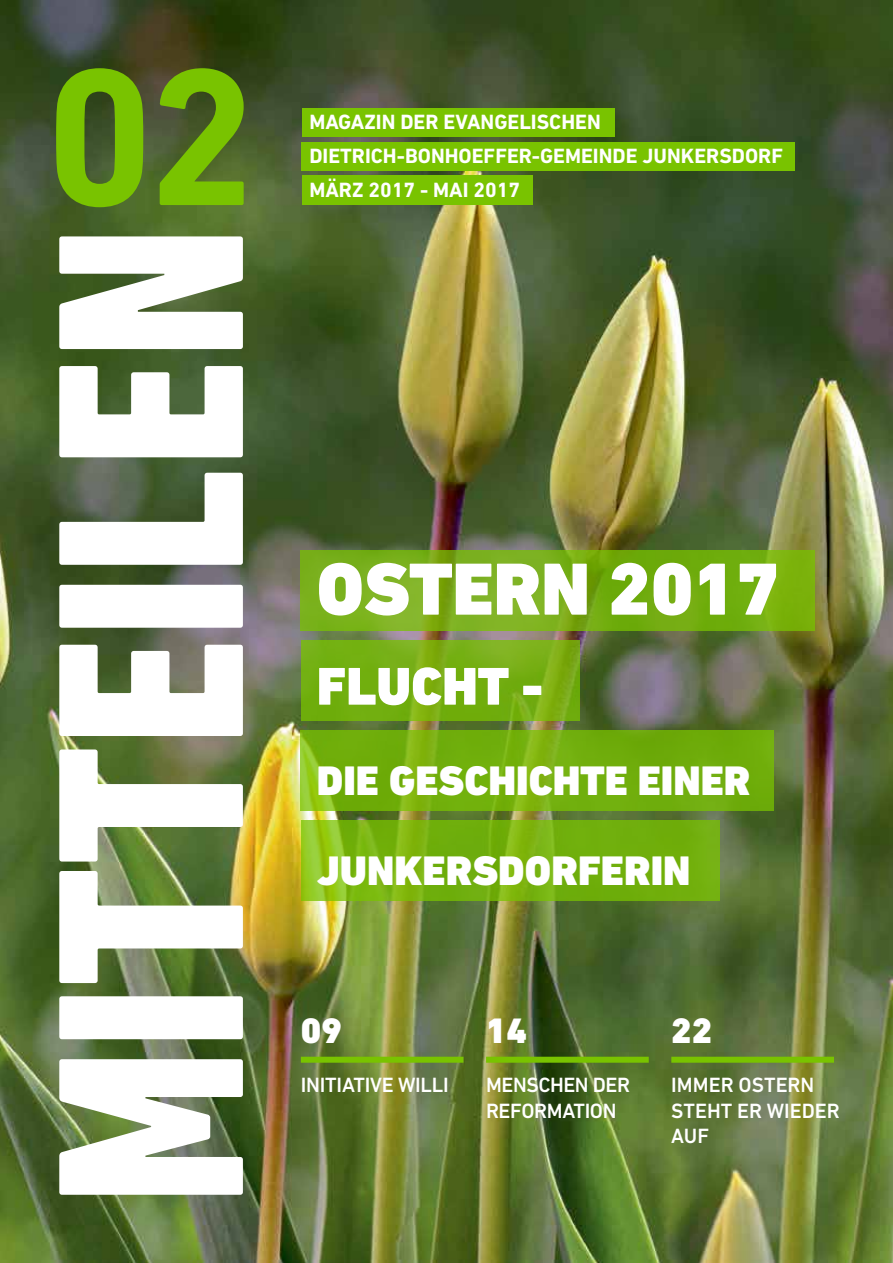
<style>
.page{position:relative;width:893px;height:1263px;background:#fff}
.page>*{position:absolute;margin:0;border:0;box-sizing:border-box;transform-origin:0 0}
.t1{font:900 75px "DIN Next LT Pro";color:#fff}
.t2{font:900 54px "DIN Next LT Pro";color:#fff}
.t3{font:900 42px/90px "DIN Next LT Pro";color:#fff}
.t4{font:900 36px "DIN Next LT Pro";color:#fff}
.t5{font:700 21px/33.9px "DIN Next LT Pro";color:#fff}
.t6{font:500 21px/25.2px "DIN Next LT Pro";letter-spacing:-.01em;color:#fff}
</style>
<div class="page">
<img style="left:0;top:0;width:893px;height:1263px">
<div style="left:302px;top:176px;width:230px;height:29px;background:#79c300"></div>
<div style="left:302px;top:142px;width:493px;height:29px;background:#79c300"></div>
<div style="left:302px;top:108px;width:312px;height:29px;background:#79c300"></div>
<div style="left:301px;top:1057px;width:162px;height:6px;background:#79c300"></div>
<div style="left:486px;top:1057px;width:163px;height:6px;background:#79c300"></div>
<div style="left:671px;top:1057px;width:163px;height:6px;background:#79c300"></div>
<svg style="left:59px;top:236px;width:184px;height:959px"></svg>
<svg style="left:301px;top:550px;width:514px;height:80px;background:#77ae16"></svg>
<svg style="left:301px;top:640px;width:278px;height:80px;background:#76ae12"></svg>
<svg style="left:301px;top:730px;width:473px;height:80px;background:#73af0d"></svg>
<svg style="left:301px;top:820px;width:418px;height:80px;background:#77b310"></svg>
<svg style="left:56px;top:68px;width:188px;height:139px;background:#639313"></svg>
<p class="t5" style="left:309px;top:105px;width:293px">MAGAZIN DER EVANGELISCHEN</p>
<p class="t5" style="left:309px;top:139px;width:475px">DIETRICH-BONHOEFFER-GEMEINDE JUNKERSDORF<br>MÄRZ 2017 - MAI 2017</p>
<h1 class="t1" style="left:317px;top:544px;width:464px">OSTERN 2017</h1>
<h2 class="t2" style="left:317px;top:654px;width:228px">FLUCHT -</h2>
<h3 class="t3" style="left:317px;top:735px;width:435px">DIE GESCHICHTE EINER<br>JUNKERSDORFERIN</h3>
<h3 class="t4" style="left:301px;top:1009px;width:43px">09</h3>
<h3 class="t4" style="left:486px;top:1009px;width:43px">14</h3>
<h3 class="t4" style="left:671px;top:1009px;width:43px">22</h3>
<p class="t6" style="left:301px;top:1072px;width:149px">INITIATIVE WILLI</p>
<p class="t6" style="left:486px;top:1072px;width:146px">MENSCHEN DER<br>REFORMATION</p>
<p class="t6" style="left:671px;top:1072px;width:170px">IMMER OSTERN<br>STEHT ER WIEDER<br>AUF</p>
</div>
